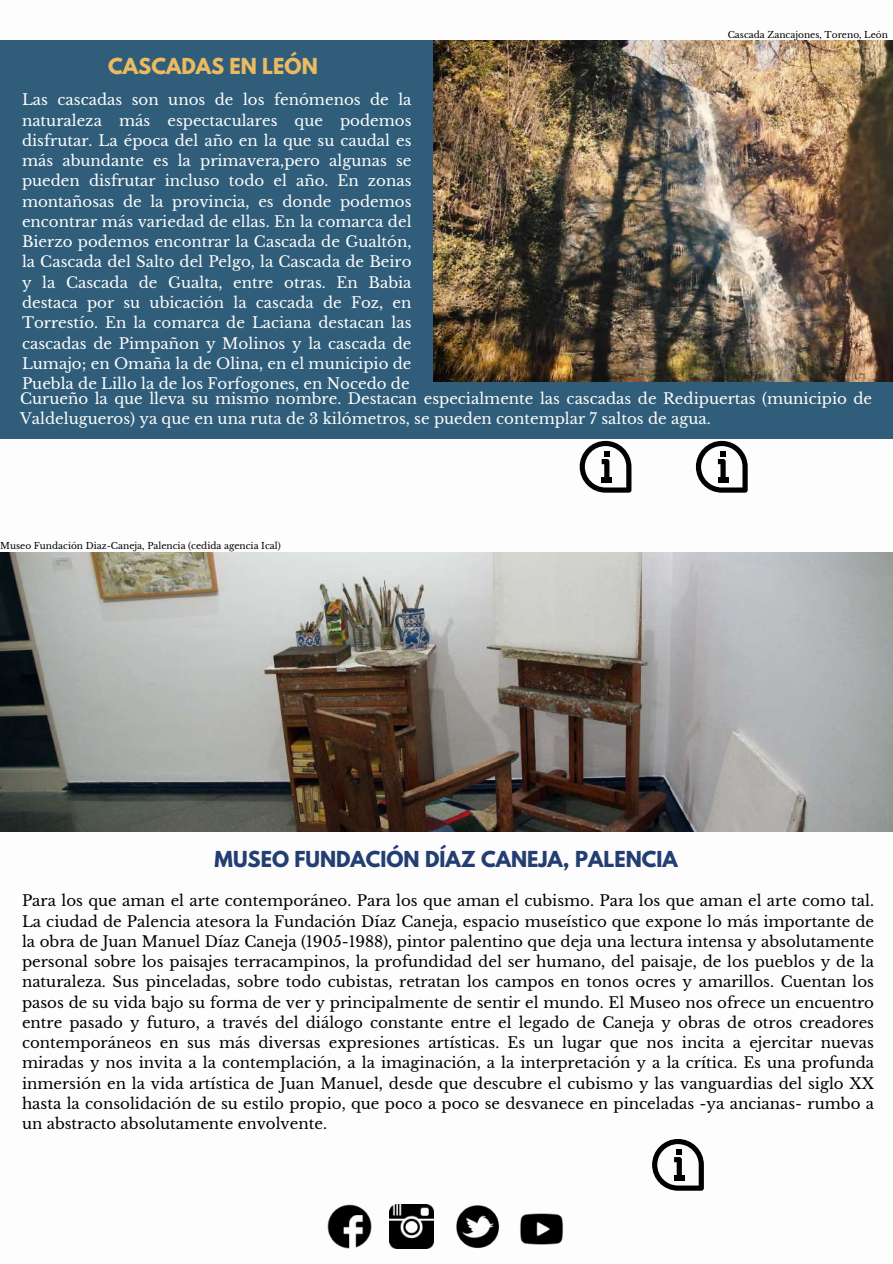
<style>
.page{position:relative;width:893px;height:1264px;background:#fff}
.page>*{position:absolute;margin:0;border:0;box-sizing:border-box;transform-origin:0 0}
.t1{font:700 19.5px "League Spartan";color:#233e73}
.t2{font:700 19.5px "League Spartan";color:#ecbb61}
.t3{font:15px/20.2px "Libre Baskerville";color:#000;text-align:justify}
.t4{font:15px/20.2px "Libre Baskerville";color:#fdfdfd;text-align:justify}
.t5{font:9px "Libre Baskerville";color:#000}
</style>
<div class="page">
<div style="left:116px;top:313px;width:776px;height:126px;background:#305e7a"></div>
<div style="left:0;top:40px;width:487px;height:399px;background:#305e7a"></div>
<svg style="left:579px;top:441px;width:52px;height:51px"></svg>
<svg style="left:652px;top:1139px;width:51px;height:51px"></svg>
<img style="left:328px;top:1204px;width:43px;height:44px">
<img style="left:456px;top:1205px;width:44px;height:44px">
<img style="left:520px;top:1213px;width:43px;height:32px">
<img style="left:389px;top:1204px;width:44px;height:44px">
<svg style="left:695px;top:441px;width:52px;height:51px"></svg>
<img style="left:433px;top:40px;width:459px;height:341px">
<img style="left:0;top:552px;width:892px;height:279px">
<p class="t5" style="left:727px;top:29px;width:162px">Cascada Zancajones, Toreno, León</p>
<h1 class="t2" style="left:108px;top:56px;width:211px">CASCADAS EN LEÓN</h1>
<p class="t4" style="left:22px;top:90px;width:391px">Las cascadas son unos de los fenómenos de la naturaleza más espectaculares que podemos disfrutar. La época del año en la que su caudal es más abundante es la primavera,pero algunas se pueden disfrutar incluso todo el año. En zonas montañosas de la provincia, es donde podemos encontrar más variedad de ellas. En la comarca del Bierzo podemos encontrar la Cascada de Gualtón, la Cascada del Salto del Pelgo, la Cascada de Beiro y la Cascada de Gualta, entre otras. En Babia destaca por su ubicación la cascada de Foz, en Torrestío. En la comarca de Laciana destacan las cascadas de Pimpañon y Molinos y la cascada de Lumajo; en Omaña la de Olina, en el municipio de Puebla de Lillo la de los Forfogones, en Nocedo de</p>
<p class="t4" style="left:20px;top:388px;width:853px">Curueño la que lleva su mismo nombre. Destacan especialmente las cascadas de Redipuertas (municipio de<br>Valdelugueros) ya que en una ruta de 3 kilómetros, se pueden contemplar 7 saltos de agua.</p>
<p class="t5" style="left:0;top:540px;width:282px">Museo Fundación Diaz-Caneja, Palencia (cedida agencia Ical)</p>
<h1 class="t1" style="left:214px;top:849px;width:464px">MUSEO FUNDACIÓN DÍAZ CANEJA, PALENCIA</h1>
<p class="t3" style="left:22px;top:891px;width:853px">Para los que aman el arte contemporáneo. Para los que aman el cubismo. Para los que aman el arte como tal.<br>La ciudad de Palencia atesora la Fundación Díaz Caneja, espacio museístico que expone lo más importante de la obra de Juan Manuel Díaz Caneja (1905-1988), pintor palentino que deja una lectura intensa y absolutamente personal sobre los paisajes terracampinos, la profundidad del ser humano, del paisaje, de los pueblos y de la naturaleza. Sus pinceladas, sobre todo cubistas, retratan los campos en tonos ocres y amarillos. Cuentan los pasos de su vida bajo su forma de ver y principalmente de sentir el mundo. El Museo nos ofrece un encuentro entre pasado y futuro, a través del diálogo constante entre el legado de Caneja y obras de otros creadores contemporáneos en sus más diversas expresiones artísticas. Es un lugar que nos incita a ejercitar nuevas miradas y nos invita a la contemplación, a la imaginación, a la interpretación y a la crítica. Es una profunda inmersión en la vida artística de Juan Manuel, desde que descubre el cubismo y las vanguardias del siglo XX hasta la consolidación de su estilo propio, que poco a poco se desvanece en pinceladas -ya ancianas- rumbo a un abstracto absolutamente envolvente.</p>
</div>
